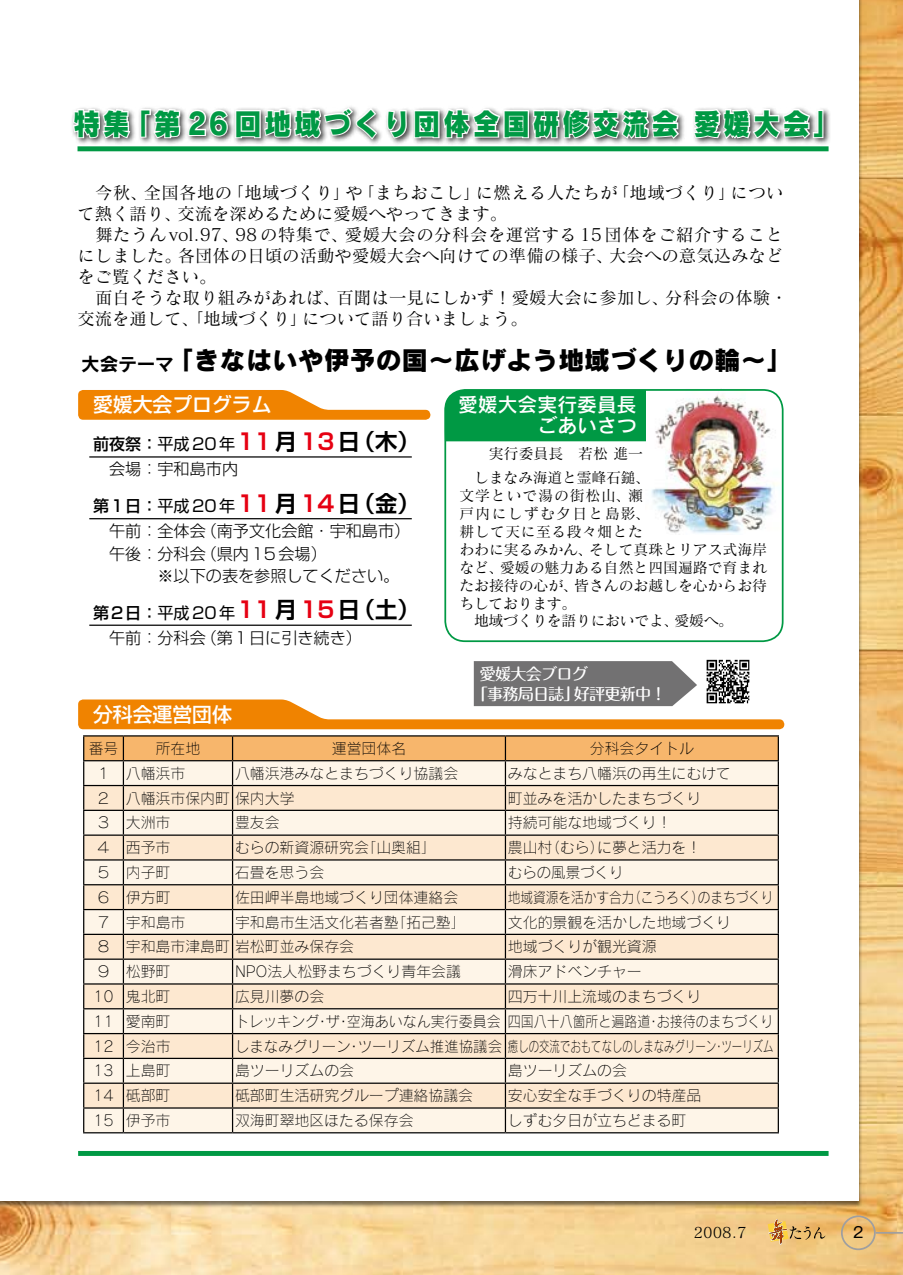
<style>
.page{position:relative;width:903px;height:1275px;background:#fff}
.page>*{position:absolute;margin:0;border:0;box-sizing:border-box;transform-origin:0 0}
.t1{font:29.75px "Rodin Pro EB";letter-spacing:.1em;color:#094;scale:.91 1}
.t2{font:26.07px "Rodin Pro EB";color:#000}
.t3{font:500 19.78px "Shin Go Pro";color:#fff}
.t4{font:19.78px/21px "Rodin Pro DB";color:#fff;text-align:right}
.t5{font:17.32px/21px "Matisse Pro M";letter-spacing:.005em;color:#000}
.t6{font:300 16.1px/24.8px "Shin Go Pro";color:#000}
.t7{font:500 16.1px/19.8px "Maru Fo Pro";letter-spacing:-.05em;color:#fff}
.t8{font:14.88px "Rodin Pro L";color:#000}
.t9{font:14.88px/18px "Matisse Pro M";letter-spacing:-.005em;color:#000}
.t10{font:14.88px "Rodin Pro L";color:#000;scale:.94 1}
.t11{font:14.88px "Rodin Pro L";color:#000;scale:.85 1}
.t12{font:14.88px "Gothic MB101 Pro";color:#000}
.s1{font-family:"Rodin Pro B";font-size:18.55px}
.s2{font-weight:500}
.s3{font-weight:400}
.s4{font-family:"Shin Go Pro De";font-weight:700;font-size:22.4px;color:#e60012}
.s5{font-family:"Shin Go Pro De";font-weight:700;font-size:22.4px}
</style>
<div class="page">
<img style="left:0;top:0;width:903px;height:1275px">
<div style="left:0;top:0;width:869px;height:1214px;background:#000;opacity:.5"></div>
<div style="left:0;top:0;width:859px;height:1200px;background:#fff"></div>
<div style="left:78px;top:1151px;width:750px;height:5px;background:#094"></div>
<div style="left:841px;top:1215px;width:35px;height:35px;border:2px solid #9f9fa0;border-radius:50%"></div>
<hr style="left:876px;top:1232px;width:27px;height:2px;background:#9f9fa0">
<svg style="left:768px;top:1219px;width:57px;height:26px"></svg>
<svg style="left:78px;top:661px;width:706px;height:68px"></svg>
<img style="left:651px;top:389px;width:129px;height:144px">
<div style="left:444px;top:389px;width:339px;height:253px;border:2px solid #094;border-radius:20px"></div>
<div style="left:444px;top:389px;width:203px;height:53px;background:#094"></div>
<svg style="left:78px;top:390px;width:352px;height:30px"></svg>
<div style="left:70px;top:104px;width:833px;height:66px;background:#000;opacity:.75"></div>
<svg style="left:71px;top:108px;width:61px;height:32px"></svg>
<svg style="left:139px;top:105px;width:240px;height:37px"></svg>
<svg style="left:386px;top:104px;width:295px;height:37px"></svg>
<svg style="left:691px;top:107px;width:134px;height:34px"></svg>
<hr style="left:89px;top:456px;width:323px;height:2px;background:#000">
<hr style="left:89px;top:518px;width:323px;height:1px;background:#000">
<hr style="left:89px;top:625px;width:323px;height:1px;background:#000">
<hr style="left:83px;top:735px;width:40px;height:1px;background:#000">
<hr style="left:123px;top:735px;width:110px;height:1px;background:#000">
<hr style="left:233px;top:735px;width:272px;height:1px;background:#000">
<hr style="left:505px;top:735px;width:274px;height:1px;background:#000">
<svg style="left:83px;top:736px;width:696px;height:396px;background:#eeddc9"></svg>
<hr style="left:83px;top:1132px;width:40px;height:1px;background:#000">
<hr style="left:123px;top:1132px;width:110px;height:1px;background:#000">
<hr style="left:233px;top:1132px;width:272px;height:1px;background:#000">
<hr style="left:505px;top:1132px;width:274px;height:1px;background:#000">
<img style="left:703px;top:659px;width:50px;height:49px">
<h1 class="t1" style="left:73px;top:103px;width:844px">特集「第 26 回地域づくり団体全国研修交流会愛媛大会」</h1>
<p class="t5" style="left:78px;top:181px;width:712px">　今秋、全国各地の「地域づくり」や「まちおこし」に燃える人たちが「地域づくり」について熱く語り、交流を深めるために愛媛へやってきます。<br>　舞たうん vol.97、98の特集で、愛媛大会の分科会を運営する 15団体をご紹介することにしました。各団体の日頃の活動や愛媛大会へ向けての準備の様子、大会への意気込みなどをご覧ください。<br>　面白そうな取り組みがあれば、百聞は一見にしかず！愛媛大会に参加し、分科会の体験・交流を通して、「地域づくり」について語り合いましょう。</p>
<h2 class="t2" style="left:81px;top:342px;width:713px"><span class="s1">大会テーマ</span>「きなはいや伊予の国〜広げよう地域づくりの輪〜」</h2>
<h3 class="t3" style="left:93px;top:389px;width:180px">愛媛大会プログラム</h3>
<p class="t6" style="left:109px;top:430px;width:312px;text-indent:-16px"><span class="s2">前夜祭：</span><span class="s3">平成 20年</span><span class="s4">11</span><span class="s5">月</span><span class="s4">13</span><span class="s5">日（木）</span>会場：宇和島市内</p>
<p class="t6" style="left:93px;top:492px;width:328px;text-align:center"><span class="s2">第１日：</span><span class="s3">平成 20年</span><span class="s4">11</span><span class="s5">月</span><span class="s4">14</span><span class="s5">日（金）</span>午前：全体会（南予文化会館・宇和島市）</p>
<p class="t6" style="left:93px;top:540px;width:308px;line-height:22.4px">　午後：分科会（県内 15会場）<br>　　　　※以下の表を参照してください。</p>
<p class="t6" style="left:93px;top:599px;width:328px"><span class="s2">第２日：</span><span class="s3">平成 20年</span><span class="s4">11</span><span class="s5">月</span><span class="s4">15</span><span class="s5">日（土）</span>　午前：分科会（第１日に引き続き）</p>
<h3 class="t4" style="left:458px;top:394px;width:180px">愛媛大会実行委員長ごあいさつ</h3>
<p class="t9" style="left:459px;top:468px;width:309px">　しまなみ海道と霊峰石鎚、<br>文学といで湯の街松山、瀬<br>戸内にしずむ夕日と島影、<br>耕して天に至る段々畑とた<br>わわに実るみかん、そして真珠とリアス式海岸など、愛媛の魅力ある自然と四国遍路で育まれたお接待の心が、皆さんのお越しを心からお待ちしております。<br>　地域づくりを語りにおいでよ、愛媛へ。</p>
<p class="t9" style="left:489px;top:444px;width:156px">実行委員長　若松 進一</p>
<p class="t7" style="left:472px;top:662px;width:196px;text-indent:8px">愛媛大会ブログ<br>「事務局日誌」好評更新中！</p>
<h3 class="t3" style="left:93px;top:698px;width:140px">分科会運営団体</h3>
<p class="t8" style="left:89px;top:739px;width:31px">番号</p>
<p class="t8" style="left:156px;top:739px;width:46px">所在地</p>
<p class="t8" style="left:332px;top:739px;width:76px">運営団体名</p>
<p class="t8" style="left:590px;top:739px;width:106px">分科会タイトル</p>
<p class="t8" style="left:96px;top:764px;width:91px">１ 八幡浜市</p>
<p class="t8" style="left:235px;top:764px;width:225px">八幡浜港みなとまちづくり協議会</p>
<p class="t8" style="left:508px;top:764px;width:225px">みなとまち八幡浜の再生にむけて</p>
<p class="t8" style="left:96px;top:788px;width:200px">２ 八幡浜市保内町保内大学</p>
<p class="t8" style="left:508px;top:788px;width:195px">町並みを活かしたまちづくり</p>
<p class="t8" style="left:96px;top:813px;width:76px">３ 大洲市</p>
<p class="t8" style="left:235px;top:813px;width:46px">豊友会</p>
<p class="t8" style="left:508px;top:813px;width:165px">持続可能な地域づくり！</p>
<p class="t8" style="left:96px;top:838px;width:76px">４ 西予市</p>
<p class="t8" style="left:235px;top:838px;width:202px">むらの新資源研究会「山奥組」</p>
<p class="t8" style="left:508px;top:838px;width:195px">農山村（むら）に夢と活力を！</p>
<p class="t8" style="left:96px;top:863px;width:76px">５ 内子町</p>
<p class="t8" style="left:235px;top:863px;width:91px">石畳を思う会</p>
<p class="t8" style="left:508px;top:863px;width:117px">むらの風景づくり</p>
<p class="t8" style="left:96px;top:888px;width:76px">６ 伊方町</p>
<p class="t8" style="left:235px;top:888px;width:225px">佐田岬半島地域づくり団体連絡会</p>
<p class="t11" style="left:508px;top:888px;width:314px">地域資源を活かす合力（こうろく）のまちづくり</p>
<p class="t8" style="left:96px;top:912px;width:91px">７ 宇和島市</p>
<p class="t8" style="left:235px;top:912px;width:232px">宇和島市生活文化若者塾「拓己塾」</p>
<p class="t8" style="left:508px;top:912px;width:225px">文化的景観を活かした地域づくり</p>
<p class="t8" style="left:96px;top:937px;width:259px">８ 宇和島市津島町岩松町並み保存会</p>
<p class="t8" style="left:508px;top:937px;width:150px">地域づくりが観光資源</p>
<p class="t8" style="left:96px;top:962px;width:76px">９ 松野町</p>
<p class="t8" style="left:235px;top:962px;width:228px">NPO法人松野まちづくり青年会議</p>
<p class="t8" style="left:508px;top:962px;width:135px">滑床アドベンチャー</p>
<p class="t8" style="left:93px;top:987px;width:79px">10 鬼北町</p>
<p class="t8" style="left:235px;top:987px;width:91px">広見川夢の会</p>
<p class="t8" style="left:508px;top:987px;width:195px">四万十川上流域のまちづくり</p>
<p class="t8" style="left:93px;top:1012px;width:79px">11 愛南町</p>
<p class="t10" style="left:235px;top:1012px;width:574px">トレッキング・ザ・空海あいなん実行委員会四国八十八箇所と遍路道・お接待のまちづくり</p>
<p class="t8" style="left:93px;top:1036px;width:79px">12 今治市</p>
<p class="t8" style="left:235px;top:1036px;width:540px">しまなみグリーン・ツーリズム推進協議会癒しの交流でおもてなしのしまなみグリーン・ツーリズム</p>
<p class="t8" style="left:93px;top:1061px;width:79px">13 上島町</p>
<p class="t8" style="left:235px;top:1061px;width:121px">島ツーリズムの会</p>
<p class="t8" style="left:508px;top:1061px;width:121px">島ツーリズムの会</p>
<p class="t8" style="left:93px;top:1086px;width:79px">14 砥部町</p>
<p class="t8" style="left:235px;top:1086px;width:240px">砥部町生活研究グループ連絡協議会</p>
<p class="t8" style="left:508px;top:1086px;width:195px">安心安全な手づくりの特産品</p>
<p class="t8" style="left:93px;top:1111px;width:79px">15 伊予市</p>
<p class="t8" style="left:235px;top:1111px;width:180px">双海町翠地区ほたる保存会</p>
<p class="t8" style="left:508px;top:1111px;width:180px">しずむ夕日が立ちどまる町</p>
<p class="t9" style="left:694px;top:1223px;width:54px">2008.7</p>
<p class="t12" style="left:853px;top:1220px;width:12px">2</p>
</div>
